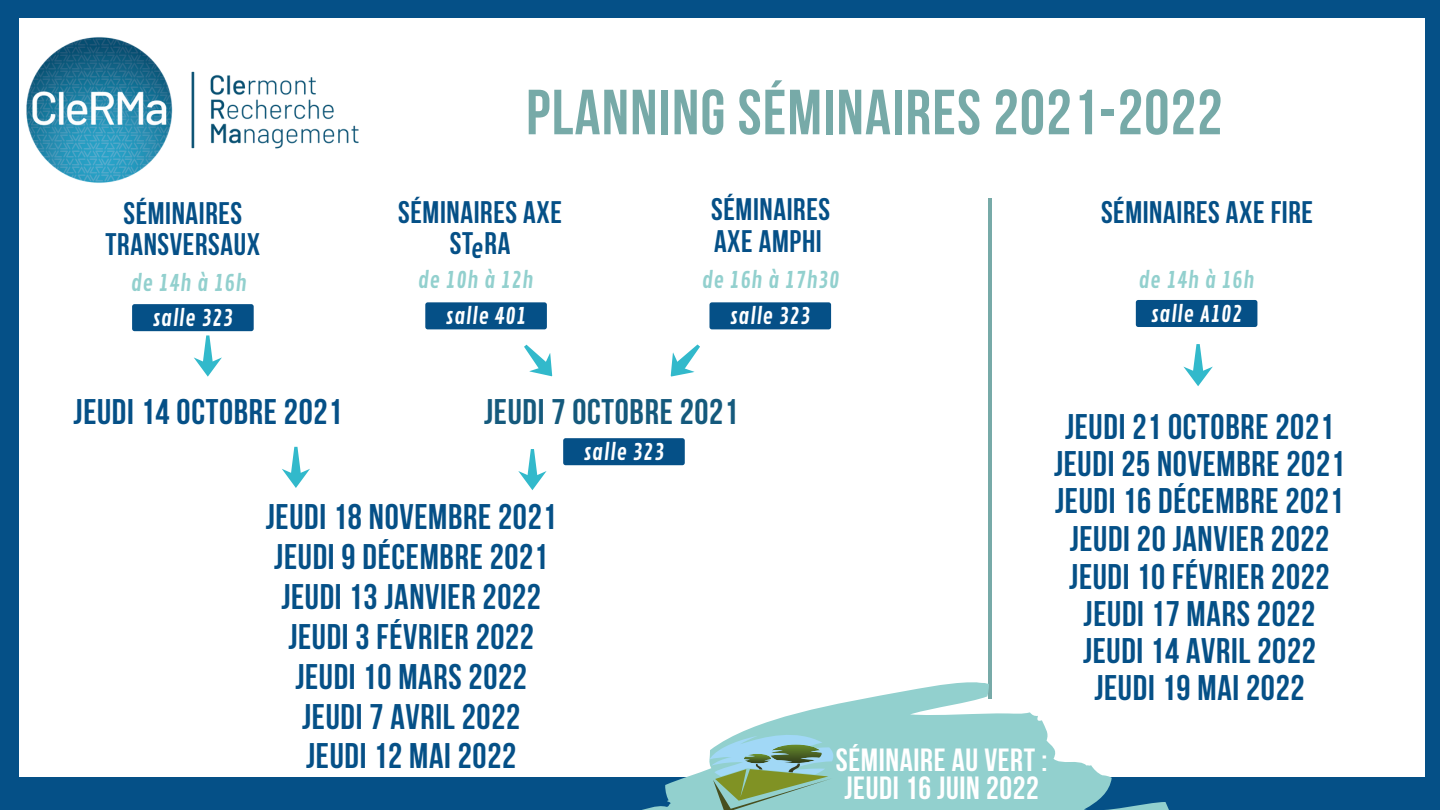
<style>
.page{position:relative;width:1440px;height:810px;background:#055087}
.page>*{position:absolute;margin:0;border:0;box-sizing:border-box;transform-origin:0 0}
.t1{font:700 63.7px "Bebas Neue";letter-spacing:.02em;color:#77aaa8}
.t2{font:700 35.5px "Bebas Neue";letter-spacing:.02em;color:#055087}
.t3{font:700 35.5px "Bebas Neue";letter-spacing:.02em;color:#155a7d}
.t4{font:700 32px "Bebas Neue";letter-spacing:.02em;color:#fff}
.t5{font:700 31.1px/31.4px "Bebas Neue";letter-spacing:.02em;color:#055087;text-align:center}
.t6{font:26.3px "Contrail One";color:#055087}
.t7{font:22px "Contrail One";letter-spacing:.02em;color:#fff}
.t8{font:22px "Contrail One";letter-spacing:.02em;color:#92d0ce}
</style>
<div class="page">
<div style="left:19px;top:19px;width:1405px;height:758px;background:#fff"></div>
<img style="left:26px;top:37px;width:333px;height:146px">
<hr style="left:989px;top:198px;width:3px;height:501px;background:#77aaa8">
<svg style="left:670px;top:344px;width:30px;height:33px"></svg>
<svg style="left:642px;top:679px;width:527px;height:131px;fill:#92d0ce"></svg>
<svg style="left:710px;top:729px;width:124px;height:81px;background:#8fbca9"></svg>
<svg style="left:194px;top:335px;width:28px;height:42px"></svg>
<svg style="left:524px;top:344px;width:29px;height:33px"></svg>
<svg style="left:1183px;top:344px;width:30px;height:42px"></svg>
<svg style="left:282px;top:447px;width:28px;height:41px"></svg>
<svg style="left:518px;top:449px;width:29px;height:41px"></svg>
<div style="left:132px;top:304px;width:122px;height:27px;background:#055087;border-radius:2px"></div>
<div style="left:1136px;top:300px;width:121px;height:27px;background:#055087;border-radius:2px"></div>
<div style="left:563px;top:438px;width:122px;height:27px;background:#055087;border-radius:2px"></div>
<div style="left:425px;top:302px;width:122px;height:27px;background:#055087;border-radius:2px"></div>
<div style="left:709px;top:302px;width:122px;height:27px;background:#055087;border-radius:2px"></div>
<p class="t1" style="left:526px;top:87px;width:698px">PLANNING SÉMINAIRES 2021-2022</p>
<p class="t5" style="left:106px;top:200px;width:156px">SÉMINAIRES<br>TRANSVERSAUX</p>
<p class="t5" style="left:711px;top:196px;width:120px">SÉMINAIRES</p>
<p class="t5" style="left:398px;top:199px;width:165px">SÉMINAIRES AXE</p>
<p class="t5" style="left:450px;top:231px;width:62px">ST RA</p>
<p class="t8" style="left:418px;top:267px;width:117px">de 10h à 12h</p>
<p class="t5" style="left:714px;top:228px;width:109px">AXE AMPHI</p>
<p class="t6" style="left:471px;top:233px;width:14px">e</p>
<p class="t8" style="left:131px;top:270px;width:117px">de 14h à 16h</p>
<p class="t8" style="left:702px;top:267px;width:139px">de 16h à 17h30</p>
<p class="t5" style="left:1101px;top:200px;width:214px">SÉMINAIRES AXE FIRE</p>
<p class="t8" style="left:1139px;top:267px;width:117px">de 14h à 16h</p>
<p class="t7" style="left:152px;top:305px;width:82px">salle 323</p>
<p class="t7" style="left:1151px;top:301px;width:93px">salle A102</p>
<p class="t7" style="left:446px;top:303px;width:82px">salle 401</p>
<p class="t7" style="left:730px;top:303px;width:82px">salle 323</p>
<p class="t2" style="left:74px;top:398px;width:270px">JEUDI 14 OCTOBRE 2021</p>
<p class="t3" style="left:484px;top:398px;width:255px">JEUDI 7 OCTOBRE 2021</p>
<p class="t2" style="left:266px;top:502px;width:292px">JEUDI 18 NOVEMBRE 2021</p>
<p class="t2" style="left:274px;top:542px;width:275px">JEUDI 9 DÉCEMBRE 2021</p>
<p class="t2" style="left:281px;top:582px;width:261px">JEUDI 13 JANVIER 2022</p>
<p class="t2" style="left:288px;top:622px;width:247px">JEUDI 3 FÉVRIER 2022</p>
<p class="t2" style="left:295px;top:662px;width:233px">JEUDI 10 MARS 2022</p>
<p class="t2" style="left:302px;top:702px;width:220px">JEUDI 7 AVRIL 2022</p>
<p class="t2" style="left:306px;top:742px;width:212px">JEUDI 12 MAI 2022</p>
<p class="t7" style="left:584px;top:439px;width:82px">salle 323</p>
<p class="t2" style="left:1065px;top:413px;width:270px">JEUDI 21 OCTOBRE 2021</p>
<p class="t2" style="left:1054px;top:449px;width:292px">JEUDI 25 NOVEMBRE 2021</p>
<p class="t2" style="left:1055px;top:486px;width:290px">JEUDI 16 DÉCEMBRE 2021</p>
<p class="t2" style="left:1070px;top:524px;width:261px">JEUDI 20 JANVIER 2022</p>
<p class="t2" style="left:1069px;top:563px;width:262px">JEUDI 10 FÉVRIER 2022</p>
<p class="t2" style="left:1084px;top:599px;width:233px">JEUDI 17 MARS 2022</p>
<p class="t2" style="left:1083px;top:636px;width:234px">JEUDI 14 AVRIL 2022</p>
<p class="t2" style="left:1094px;top:673px;width:212px">JEUDI 19 MAI 2022</p>
<p class="t4" style="left:836px;top:747px;width:213px">SÉMINAIRE AU VERT :</p>
<p class="t4" style="left:844px;top:775px;width:196px">JEUDI 16 JUIN 2022</p>
</div>
